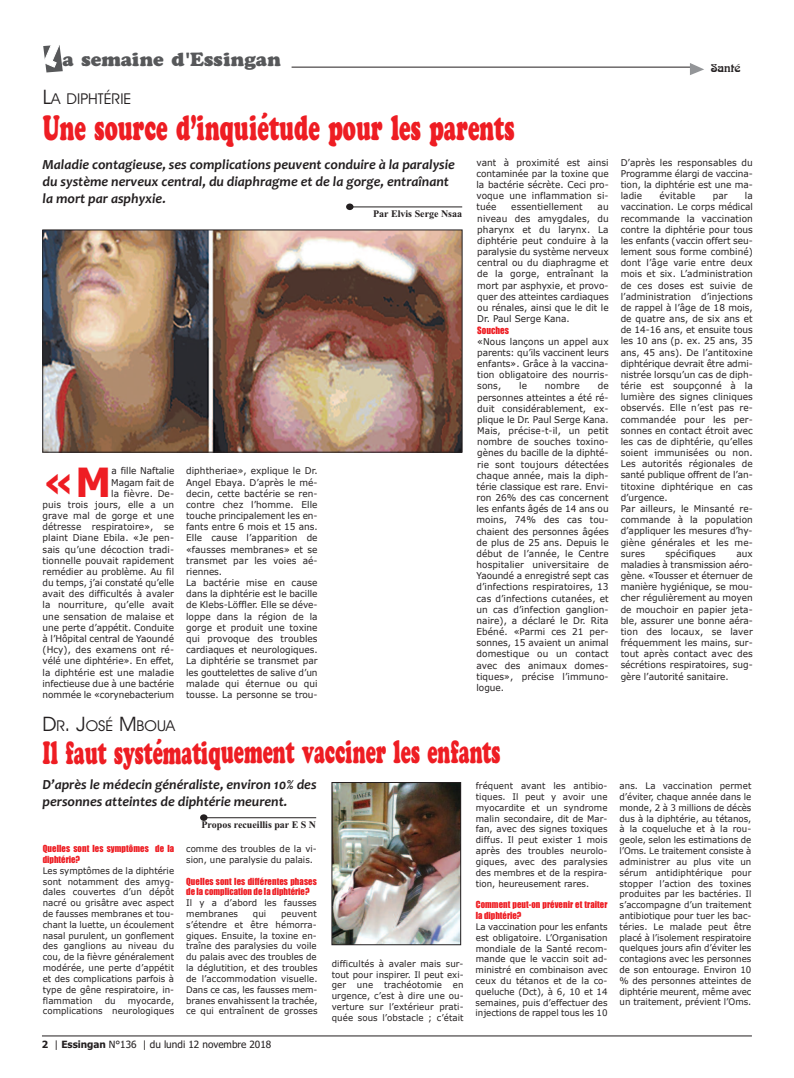
<style>
.page{position:relative;width:794px;height:1078px;background:#fff}
.page>*{position:absolute;margin:0;border:0;box-sizing:border-box;transform-origin:0 0}
.t1{font:700 40px "Verdana";color:#ee1d23;scale:.96 1}
.t2{font:37px "Cookie";color:#ee1d23;scale:.59 1}
.t3{font:34px "Cookie";color:#ee1d23;scale:.56 1}
.t4{font:20px "Cookie";color:#57585a}
.t5{font:15px "Avant Garde IT Cby BT";color:#231f20;scale:1.05 1}
.t6{font:italic 700 14px/16.8px "Candara";color:#231f20}
.t7{font:12px "Arnold Boe D";color:#231f20}
.t8{font:700 10px "Times New Roman";color:#231f20}
.t9{font:10px "Tahoma";color:#231f20}
.t10{font:9.3px/11.2px "Verdana";letter-spacing:.01em;color:#231f20;text-align:justify;scale:.96 1}
.t11{font:9.3px "Impact";color:#ee1d23;scale:.96 1}
.t12{font:9px/10.8px "Verdana";color:#231f20;text-align:justify;scale:.96 1}
.t13{font:9px/10.8px "Impact";letter-spacing:.01em;color:#ee1d23;scale:.96 1}
.s1{font-size:20px}
.s2{font-weight:700}
</style>
<div class="page">
<hr style="left:42px;top:1035px;width:710px;height:1px;background:#231f20">
<hr style="left:291px;top:67px;width:399px;height:1px;background:#231f20">
<svg style="left:690px;top:63px;width:14px;height:12px"></svg>
<img style="left:45px;top:232px;width:415px;height:218px">
<div style="left:43px;top:230px;width:419px;height:222px;border:1px solid #231f20"></div>
<hr style="left:349px;top:207px;width:113px;height:1px;background:#231f20">
<div style="left:346px;top:203px;width:7px;height:7px;background:#231f20;border-radius:50%"></div>
<hr style="left:203px;top:817px;width:113px;height:1px;background:#231f20">
<div style="left:200px;top:814px;width:7px;height:6px;background:#231f20;border-radius:50%"></div>
<img style="left:334px;top:784px;width:125px;height:158px">
<div style="left:332px;top:782px;width:129px;height:162px;border:1px solid #231f20"></div>
<svg style="left:43px;top:44px;width:20px;height:28px"></svg>
<h3 class="t4" style="left:63px;top:47px;width:220px">a semaine d'Essingan</h3>
<p class="t7" style="left:711px;top:61px;width:31px">Santé</p>
<h3 class="t5" style="left:43px;top:90px;width:86px"><span class="s1">L</span>A DIPHTÉRIE</h3>
<h2 class="t2" style="left:42px;top:105px;width:801px">Une source d’inquiétude pour les parents</h2>
<h3 class="t6" style="left:43px;top:156px;width:414px">Maladie contagieuse, ses complications peuvent conduire à la paralysie du système nerveux central, du diaphragme et de la gorge, entraînant la mort par asphyxie.</h3>
<p class="t8" style="left:373px;top:207px;width:90px">Par Elvis Serge Nsaa</p>
<p class="t10" style="left:43px;top:465px;width:139px;text-align:right">a fille Naftalie<br>Magam fait de<br>la fièvre. De-<br>puis trois jours, elle a un grave mal de gorge et une détresse respiratoire», se plaint Diane Ebila. «Je pen&shy;sais qu’une décoction tradi&shy;tionnelle pouvait rapidement remédier au problème. Au fil du temps, j’ai constaté qu’elle avait des difficultés à avaler la nourriture, qu’elle avait une sensation de malaise et une perte d’appétit. Conduite à l’Hôpital central de Yaoundé (Hcy), des examens ont ré&shy;vélé une diphtérie». En effet, la diphtérie est une maladie infectieuse due à une bactérie nommée le «corynebacterium</p>
<p class="t10" style="left:186px;top:465px;width:138px;text-align:left">diphtheriae», explique le Dr.<br>Angel Ebaya. D’après le mé&shy;decin, cette bactérie se ren&shy;contre chez l’homme. Elle touche principalement les en&shy;fants entre 6 mois et 15 ans.<br>Elle cause l’apparition de «fausses membranes» et se transmet par les voies aé&shy;riennes.<br>La bactérie mise en cause dans la diphtérie est le bacille de Klebs-Löffler. Elle se déve&shy;loppe dans la région de la gorge et produit une toxine qui provoque des troubles cardiaques et neurologiques.<br>La diphtérie se transmet par les gouttelettes de salive d’un malade qui éternue ou qui tousse. La personne se trou-</p>
<h1 class="t1" style="left:43px;top:456px;width:73px">«M</h1>
<h3 class="t5" style="left:43px;top:717px;width:128px"><span class="s1">D</span>R<span class="s1">. J</span>OSÉ <span class="s1">M</span>BOUA</h3>
<p class="t10" style="left:476px;top:156px;width:139px">vant à proximité est ainsi contaminée par la toxine que la bactérie sécrète. Ceci pro&shy;voque une inflammation si&shy;tuée</p>
<p class="t10" style="left:511px;top:201px;width:76px">essentiellement</p>
<p class="t10" style="left:477px;top:201px;width:138px;text-indent:120px">au niveau des amygdales, du pharynx et du larynx. La diphtérie peut conduire à la paralysie du système nerveux central ou du diaphragme et de la gorge, entraînant la mort par asphyxie, et provo&shy;quer des atteintes cardiaques ou rénales, ainsi que le dit le Dr. Paul Serge Kana.</p>
<p class="t11" style="left:477px;top:325px;width:35px">Souches</p>
<p class="t10" style="left:477px;top:335px;width:138px">«Nous lançons un appel aux parents: qu’ils vaccinent leurs enfants». Grâce à la vaccina&shy;tion obligatoire des nourris&shy;sons,</p>
<p class="t10" style="left:476px;top:380px;width:139px;text-indent:121px">de personnes atteintes a été ré&shy;duit considérablement, ex&shy;plique le Dr. Paul Serge Kana.<br>Mais, précise-t-il, un petit nombre de souches toxino&shy;gènes du bacille de la diphté&shy;rie sont toujours détectées chaque année, mais la diph&shy;térie classique est rare. Envi&shy;ron 26% des cas concernent les enfants âgés de 14 ans ou moins, 74% des cas tou&shy;chaient des personnes âgées de plus de 25 ans. Depuis le début de l’année, le Centre hospitalier universitaire de Yaoundé a enregistré sept cas d’infections respiratoires, 13 cas d’infections cutanées, et un cas d’infection ganglion&shy;naire), a déclaré le Dr. Rita Ebéné. «Parmi ces 21 per&shy;sonnes, 15 avaient un animal domestique ou un contact avec des animaux domes&shy;tiques», précise l’immuno&shy;logue.</p>
<p class="t10" style="left:519px;top:380px;width:10px">le</p>
<p class="t10" style="left:545px;top:380px;width:38px">nombre</p>
<h3 class="t3" style="left:43px;top:731px;width:819px">Il faut systématiquement vacciner les enfants</h3>
<h3 class="t6" style="left:43px;top:775px;width:275px">D’après le médecin généraliste, environ 10% des personnes atteintes de diphtérie meurent.</h3>
<p class="t8" style="left:201px;top:818px;width:116px">Propos recueillis par E S N</p>
<p class="t13" style="left:43px;top:843px;width:138px">Quelles sont les symptômes de la diphtérie?</p>
<p class="t12" style="left:43px;top:864px;width:138px">Les symptômes de la diphtérie sont notamment des amyg&shy;dales couvertes d’un dépôt nacré ou grisâtre avec aspect de fausses membranes et tou&shy;chant la luette, un écoulement nasal purulent, un gonflement des ganglions au niveau du cou, de la fièvre généralement modérée, une perte d’appétit et des complications parfois à type de gêne respiratoire, in&shy;flammation</p>
<p class="t12" style="left:43px;top:994px;width:138px;text-align:right">myocarde,<br>complications neurologiques</p>
<p class="t12" style="left:105px;top:994px;width:13px">du</p>
<p class="t12" style="left:186px;top:842px;width:137px">comme des troubles de la vi&shy;sion, une paralysie du palais.</p>
<p class="t13" style="left:186px;top:875px;width:137px">Quelles sont les différentes phases de la complication de la diphtérie?</p>
<p class="t12" style="left:186px;top:897px;width:137px">Il y a d’abord les fausses membranes</p>
<p class="t12" style="left:253px;top:907px;width:15px">qui</p>
<p class="t12" style="left:186px;top:907px;width:138px;text-indent:95px">peuvent s’étendre et être hémorra&shy;giques. Ensuite, la toxine en&shy;traîne des paralysies du voile du palais avec des troubles de la déglutition, et des troubles de l’accommodation visuelle.<br>Dans ce cas, les fausses mem&shy;branes envahissent la trachée, ce qui entraînent de grosses</p>
<p class="t9" style="left:42px;top:1038px;width:231px"><span class="s2">2</span> | <span class="s2">Essingan</span> N°136 | du lundi 12 novembre 2018</p>
<p class="t12" style="left:332px;top:957px;width:139px">difficultés à avaler mais sur&shy;tout pour inspirer. Il peut exi&shy;ger une trachéotomie en urgence, c’est à dire une ou&shy;verture sur l’extérieur prati&shy;quée sous l’obstacle ; c’était</p>
<p class="t12" style="left:476px;top:780px;width:139px">fréquent avant les antibio&shy;tiques. Il peut y avoir une myocardite et un syndrome malin secondaire, dit de Mar&shy;fan, avec des signes toxiques diffus. Il peut exister 1 mois après des troubles neurolo&shy;giques, avec des paralysies des membres et de la respira&shy;tion, heureusement rares.</p>
<p class="t13" style="left:476px;top:899px;width:139px">Comment peut-on prévenir et traiter la diphtérie?</p>
<p class="t12" style="left:475px;top:920px;width:139px">La vaccination pour les enfants est obligatoire. L’Organisation mondiale de la Santé recom&shy;mande que le vaccin soit ad&shy;ministré en combinaison avec ceux du tétanos et de la co&shy;queluche (Dct), à 6, 10 et 14 semaines, puis d’effectuer des injections de rappel tous les 10</p>
<p class="t10" style="left:620px;top:156px;width:139px">D’après les responsables du Programme élargi de vaccina&shy;tion, la diphtérie est une ma&shy;ladie</p>
<p class="t10" style="left:659px;top:190px;width:39px">évitable</p>
<p class="t10" style="left:712px;top:190px;width:17px">par</p>
<p class="t10" style="left:620px;top:190px;width:139px;text-align:left;text-indent:124px">la vaccination. Le corps médical recommande la vaccination contre la diphtérie pour tous les enfants (vaccin offert seu&shy;lement sous forme combiné) dont l’âge varie entre deux mois et six. L’administration de ces doses est suivie de l’administration d’injections de rappel à l’âge de 18 mois, de quatre ans, de six ans et de 14-16 ans, et ensuite tous les 10 ans (p. ex. 25 ans, 35 ans, 45 ans). De l’antitoxine diphtérique devrait être admi&shy;nistrée lorsqu’un cas de diph&shy;térie est soupçonné à la lumière des signes cliniques observés. Elle n’est pas re&shy;commandée pour les per&shy;sonnes en contact étroit avec les cas de diphtérie, qu’elles soient immunisées ou non.<br>Les autorités régionales de santé publique offrent de l’an&shy;titoxine diphtérique en cas d’urgence.<br>Par ailleurs, le Minsanté re&shy;commande à la population d’appliquer les mesures d’hy&shy;giène générales et les me&shy;sures</p>
<p class="t10" style="left:665px;top:547px;width:54px">spécifiques</p>
<p class="t10" style="left:620px;top:547px;width:139px;text-indent:116px">aux maladies à transmission aéro&shy;gène. «Tousser et éternuer de manière hygiénique, se mou&shy;cher régulièrement au moyen de mouchoir en papier jeta&shy;ble, assurer une bonne aéra&shy;tion des locaux, se laver fréquemment les mains, sur&shy;tout après contact avec des sécrétions respiratoires, sug&shy;gère l’autorité sanitaire.</p>
<p class="t12" style="left:619px;top:780px;width:139px">ans. La vaccination permet d’éviter, chaque année dans le monde, 2 à 3 millions de décès dus à la diphtérie, au tétanos, à la coqueluche et à la rou&shy;geole, selon les estimations de l’Oms. Le traitement consiste à administrer au plus vite un sérum antidiphtérique pour stopper l’action des toxines produites par les bactéries. Il s’accompagne d’un traitement antibiotique pour tuer les bac&shy;téries. Le malade peut être placé à l’isolement respiratoire quelques jours afin d’éviter les contagions avec les personnes de son entourage. Environ 10 % des personnes atteintes de diphtérie meurent, même avec un traitement, prévient l’Oms.</p>
</div>
